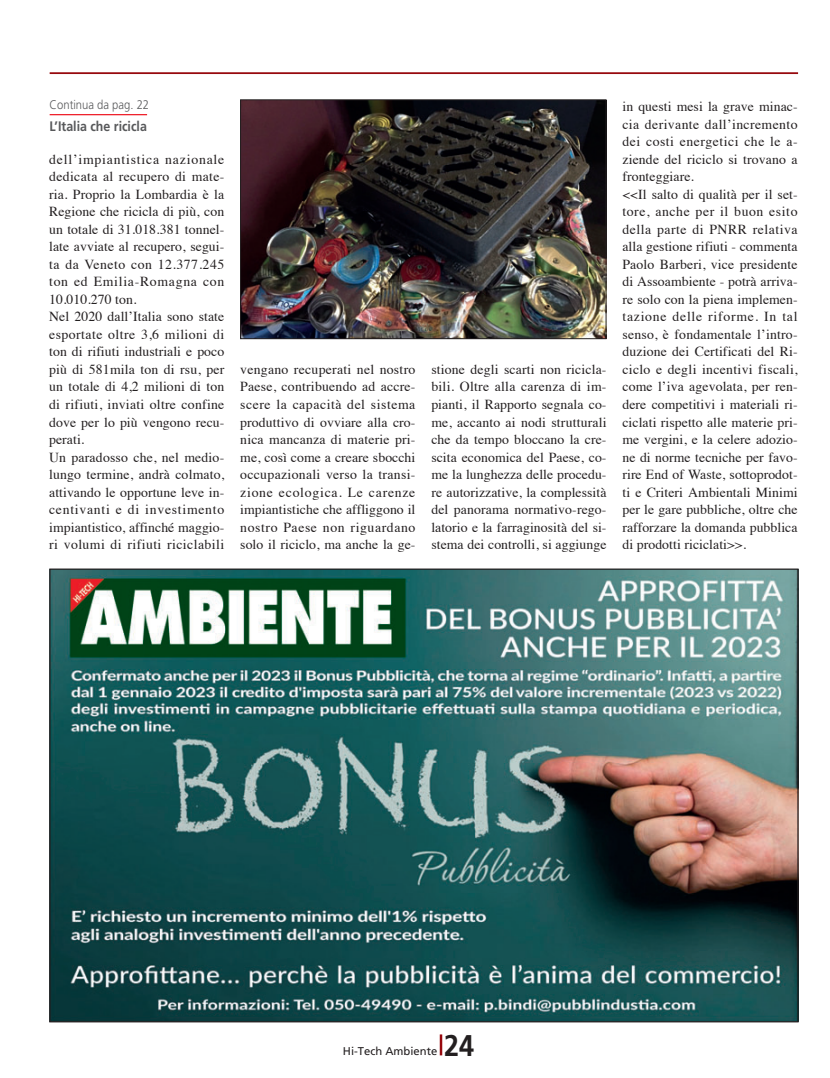
<style>
.page{position:relative;width:830px;height:1078px;background:#fff}
.page>*{position:absolute;margin:0;border:0;box-sizing:border-box;transform-origin:0 0}
.t1{font:700 30px "Frutiger";color:#231f20;scale:.9 1}
.t2{font:13.75px/17.5px "Times";letter-spacing:.005em;color:#231f20;text-align:justify}
.t3{font:700 13.75px "Frutiger";color:#57585a;scale:.9 1}
.t4{font:300 12.5px "Frutiger";color:#57585a;scale:.9 1}
.t5{font:11.25px "Frutiger";color:#231f20}
</style>
<div class="page">
<hr style="left:439px;top:1034px;width:3px;height:21px;background:#97090e">
<hr style="left:50px;top:72px;width:747px;height:2px;background:#97090e">
<img style="left:51px;top:570px;width:745px;height:450px">
<img style="left:242px;top:101px;width:362px;height:236px">
<div style="left:240px;top:99px;width:366px;height:240px;border:1px solid #231f20"></div>
<hr style="left:50px;top:114px;width:97px;height:1px;background:#ee1c28">
<p class="t4" style="left:50px;top:99px;width:112px">Continua da pag. 22</p>
<p class="t3" style="left:50px;top:121px;width:109px">L’Italia che ricicla</p>
<p class="t2" style="left:49px;top:151px;width:177px">dell’impiantistica nazionale dedicata al recupero di mate&shy;ria. Proprio la Lombardia è la Regione che ricicla di più, con un totale di 31.018.381 tonnel&shy;late avviate al recupero, segui&shy;ta da Veneto con 12.377.245 ton ed Emilia-Romagna con 10.010.270 ton.</p>
<p class="t2" style="left:49px;top:309px;width:177px">Nel 2020 dall’Italia sono state esportate oltre 3,6 milioni di ton di rifiuti industriali e poco più di 581mila ton di rsu, per un totale di 4,2 milioni di ton di rifiuti, inviati oltre confine dove per lo più vengono recu&shy;perati.</p>
<p class="t2" style="left:49px;top:449px;width:177px">Un paradosso che, nel medio&shy;lungo termine, andrà colmato, attivando le opportune leve in&shy;centivanti e di investimento impiantistico, affinché maggio&shy;ri volumi di rifiuti riciclabili</p>
<p class="t2" style="left:240px;top:361px;width:177px">vengano recuperati nel nostro Paese, contribuendo ad accre&shy;scere la capacità del sistema produttivo di ovviare alla cro&shy;nica mancanza di materie pri&shy;me, così come a creare sbocchi occupazionali verso la transi&shy;zione ecologica. Le carenze impiantistiche che affliggono il nostro Paese non riguardano solo il riciclo, ma anche la ge-</p>
<p class="t2" style="left:431px;top:361px;width:177px">stione degli scarti non ricicla&shy;bili. Oltre alla carenza di im&shy;pianti, il Rapporto segnala co&shy;me, accanto ai nodi strutturali che da tempo bloccano la cre&shy;scita economica del Paese, co&shy;me la lunghezza delle procedu&shy;re autorizzative, la complessità del panorama normativo-rego&shy;latorio e la farraginosità del si&shy;stema dei controlli, si aggiunge</p>
<p class="t2" style="left:622px;top:99px;width:177px">in questi mesi la grave minac&shy;cia derivante dall’incremento dei costi energetici che le a&shy;ziende del riciclo si trovano a fronteggiare.</p>
<p class="t2" style="left:622px;top:186px;width:177px">&lt;&lt;Il salto di qualità per il set&shy;tore, anche per il buon esito della parte di PNRR relativa alla gestione rifiuti - commenta Paolo Barberi, vice presidente di Assoambiente - potrà arriva&shy;re solo con la piena implemen&shy;tazione delle riforme. In tal senso, è fondamentale l’intro&shy;duzione dei Certificati del Ri&shy;ciclo e degli incentivi fiscali, come l’iva agevolata, per ren&shy;dere competitivi i materiali ri&shy;ciclati rispetto alle materie pri&shy;me vergini, e la celere adozio&shy;ne di norme tecniche per favo&shy;rire End of Waste, sottoprodot&shy;ti e Criteri Ambientali Minimi per le gare pubbliche, oltre che rafforzare la domanda pubblica di prodotti riciclati&gt;&gt;.</p>
<p class="t5" style="left:343px;top:1046px;width:96px">Hi-Tech Ambiente</p>
<p class="t1" style="left:444px;top:1032px;width:35px">24</p>
</div>
